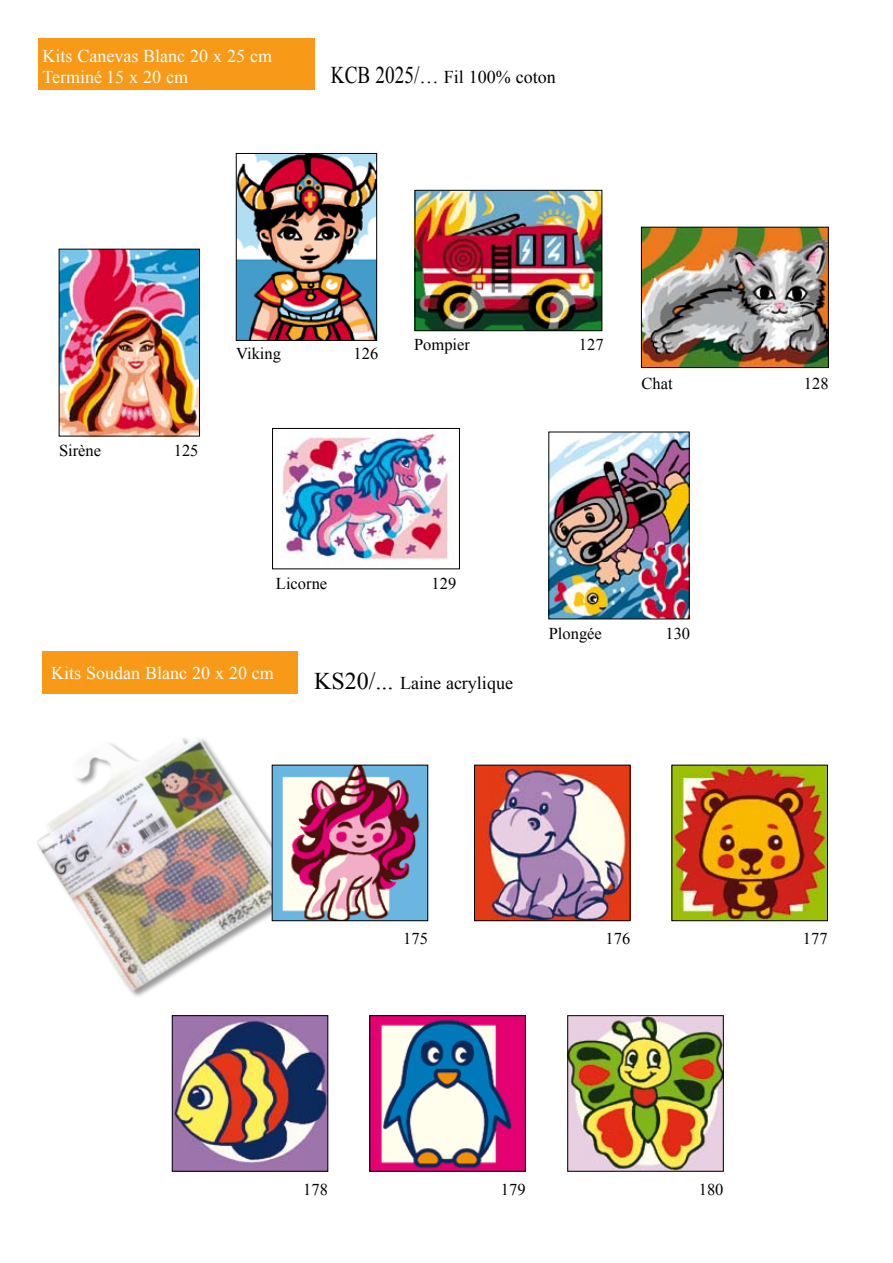
<style>
.page{position:relative;width:893px;height:1263px;background:#fff}
.page>*{position:absolute;margin:0;border:0;box-sizing:border-box;transform-origin:0 0}
.t1{font:18px/21px "Times New Roman";color:#fff}
.t2{font:18px "Times New Roman";color:#000}
.t3{font:16.5px "Times New Roman";color:#000}
.s1{font-size:24px}
</style>
<div class="page">
<img style="left:37px;top:692px;width:265px;height:304px">
<div style="left:43px;top:652px;width:255px;height:42px;background:#f99918"></div>
<img style="left:476px;top:767px;width:152px;height:152px">
<div style="left:474px;top:765px;width:156px;height:156px;border:1px solid #000"></div>
<img style="left:673px;top:767px;width:153px;height:152px">
<div style="left:671px;top:765px;width:157px;height:156px;border:1px solid #000"></div>
<img style="left:174px;top:1017px;width:152px;height:152px">
<div style="left:172px;top:1015px;width:156px;height:156px;border:1px solid #000"></div>
<img style="left:371px;top:1017px;width:153px;height:152px">
<div style="left:369px;top:1015px;width:157px;height:156px;border:1px solid #000"></div>
<img style="left:569px;top:1017px;width:153px;height:152px">
<div style="left:567px;top:1015px;width:157px;height:156px;border:1px solid #000"></div>
<img style="left:274px;top:767px;width:152px;height:152px">
<div style="left:38px;top:38px;width:276px;height:51px;background:#f99918"></div>
<img style="left:61px;top:251px;width:137px;height:183px">
<img style="left:238px;top:155px;width:137px;height:184px">
<div style="left:236px;top:153px;width:141px;height:188px;border:1px solid #000"></div>
<img style="left:417px;top:192px;width:183px;height:137px">
<div style="left:415px;top:190px;width:187px;height:141px;border:1px solid #000"></div>
<img style="left:550px;top:434px;width:138px;height:183px">
<div style="left:548px;top:432px;width:142px;height:187px;border:1px solid #000"></div>
<img style="left:282px;top:433px;width:166px;height:133px">
<div style="left:272px;top:428px;width:188px;height:141px;border:1px solid #000"></div>
<img style="left:643px;top:229px;width:184px;height:137px">
<div style="left:641px;top:227px;width:188px;height:141px;border:1px solid #000"></div>
<p class="t1" style="left:42px;top:45px;width:231px">Kits Canevas Blanc 20 x 25 cm<br>Terminé 15 x 20 cm</p>
<p class="t2" style="left:331px;top:65px;width:226px"><span class="s1">KCB 2025/…</span> Fil 100% coton</p>
<p class="t3" style="left:59px;top:439px;width:44px">Sirène</p>
<p class="t3" style="left:174px;top:439px;width:26px">125</p>
<p class="t3" style="left:236px;top:342px;width:46px">Viking</p>
<p class="t3" style="left:354px;top:342px;width:26px">126</p>
<p class="t3" style="left:414px;top:333px;width:57px">Pompier</p>
<p class="t3" style="left:579px;top:333px;width:26px">127</p>
<p class="t3" style="left:642px;top:372px;width:33px">Chat</p>
<p class="t3" style="left:804px;top:372px;width:26px">128</p>
<p class="t3" style="left:276px;top:573px;width:53px">Licorne</p>
<p class="t3" style="left:432px;top:573px;width:26px">129</p>
<p class="t3" style="left:549px;top:622px;width:55px">Plongée</p>
<p class="t3" style="left:665px;top:622px;width:26px">130</p>
<p class="t1" style="left:51px;top:662px;width:224px">Kits Soudan Blanc 20 x 20 cm</p>
<p class="t2" style="left:314px;top:671px;width:200px"><span class="s1">KS20/...</span> Laine acrylique</p>
<p class="t3" style="left:403px;top:928px;width:26px">175</p>
<p class="t3" style="left:606px;top:928px;width:26px">176</p>
<p class="t3" style="left:803px;top:928px;width:26px">177</p>
<p class="t3" style="left:303px;top:1178px;width:26px">178</p>
<p class="t3" style="left:501px;top:1178px;width:26px">179</p>
<p class="t3" style="left:699px;top:1178px;width:26px">180</p>
</div>
